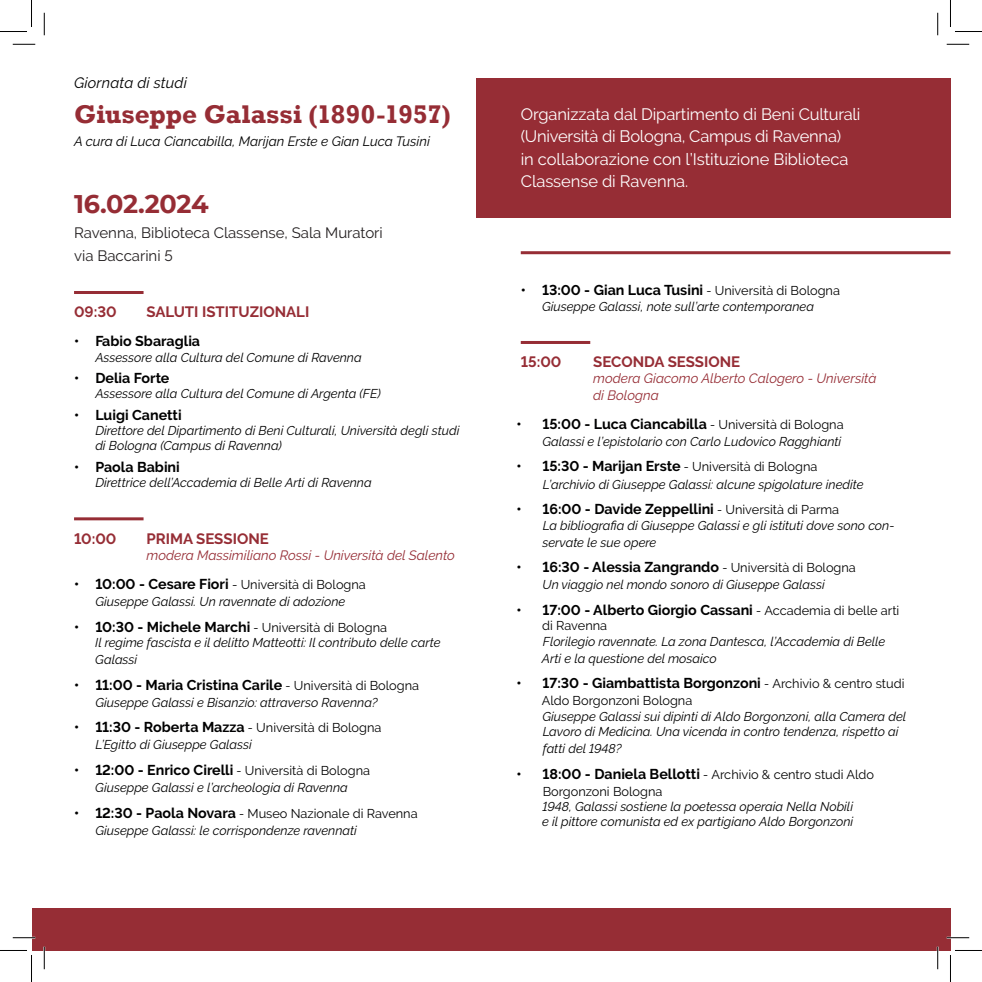
<style>
.page{position:relative;width:982px;height:982px;background:#fff}
.page>*{position:absolute;margin:0;border:0;box-sizing:border-box;transform-origin:0 0}
.t1{font:700 26.25px "Rockwell";letter-spacing:-.005em;color:#962d35}
.t2{font:700 25.5px "Montserrat";letter-spacing:-.015em;color:#962d35}
.t3{font:16.5px/22.5px "Raleway";letter-spacing:-.005em;color:#fff}
.t4{font:700 15px "Raleway";color:#962d35}
.t5{font:15px/22.6px "Raleway";color:#231f20}
.t6{font:italic 15px "Raleway";letter-spacing:.01em;color:#000001}
.t7{font:700 14.25px "Raleway";color:#000001}
.t8{font:italic 13.5px/16.2px "Raleway";color:#962d35}
.t9{font:italic 13.5px "Raleway";color:#000001}
.t10{font:italic 12.75px/17.1px "Raleway";color:#000001}
.t11{font:12.75px/17.1px "Raleway";color:#000001}
.s1{font-weight:700;font-style:normal;font-size:14.25px}
.s2{font-style:normal}
.s3{font-weight:400;font-style:italic;font-size:12.75px}
.s4{font-weight:400;font-size:12.75px}
.s5{font-weight:700;font-size:14.25px}
.s6{font-style:italic}
</style>
<div class="page">
<div style="left:476px;top:78px;width:474px;height:139px;background:#962d35"></div>
<div style="left:32px;top:907px;width:918px;height:43px;background:#962d35"></div>
<hr style="left:520px;top:251px;width:430px;height:3px;background:#962d35">
<hr style="left:74px;top:291px;width:69px;height:3px;background:#962d35">
<hr style="left:520px;top:341px;width:70px;height:3px;background:#962d35">
<hr style="left:74px;top:517px;width:69px;height:3px;background:#962d35">
<hr style="left:13px;top:936px;width:22px;height:2px;background:#fff">
<hr style="left:946px;top:936px;width:23px;height:2px;background:#fff">
<hr style="left:43px;top:946px;width:2px;height:23px;background:#fff">
<hr style="left:936px;top:946px;width:2px;height:23px;background:#fff">
<svg style="left:13px;top:44px;width:22px;height:1px"></svg>
<svg style="left:946px;top:44px;width:23px;height:1px"></svg>
<svg style="left:13px;top:937px;width:22px;height:1px"></svg>
<svg style="left:946px;top:937px;width:23px;height:1px"></svg>
<svg style="left:44px;top:13px;width:1px;height:22px"></svg>
<svg style="left:44px;top:946px;width:1px;height:23px"></svg>
<svg style="left:937px;top:13px;width:1px;height:22px"></svg>
<svg style="left:937px;top:946px;width:1px;height:23px"></svg>
<svg style="left:0;top:0;width:32px;height:32px"></svg>
<svg style="left:0;top:950px;width:32px;height:31px"></svg>
<svg style="left:950px;top:0;width:31px;height:32px"></svg>
<svg style="left:950px;top:950px;width:31px;height:31px"></svg>
<p class="t6" style="left:74px;top:74px;width:114px">Giornata di studi</p>
<h1 class="t1" style="left:74px;top:98px;width:378px">Giuseppe Galassi (1890-1957)</h1>
<p class="t9" style="left:74px;top:133px;width:357px">A cura di Luca Ciancabilla, Marijan Erste e Gian Luca Tusini</p>
<h2 class="t2" style="left:74px;top:186px;width:136px">16.02.2024</h2>
<p class="t5" style="left:74px;top:221px;width:310px">Ravenna, Biblioteca Classense, Sala Muratori via Baccarini 5</p>
<p class="t4" style="left:74px;top:303px;width:44px">09:30</p>
<p class="t4" style="left:146px;top:303px;width:164px">SALUTI ISTITUZIONALI</p>
<p class="t7" style="left:74px;top:333px;width:128px">• Fabio Sbaraglia</p>
<p class="t10" style="left:95px;top:348px;width:268px">Assessore alla Cultura del Comune di Ravenna</p>
<p class="t7" style="left:74px;top:370px;width:97px">• Delia Forte</p>
<p class="t10" style="left:95px;top:385px;width:287px">Assessore alla Cultura del Comune di Argenta (FE)</p>
<p class="t7" style="left:74px;top:406px;width:109px">• Luigi Canetti</p>
<p class="t10" style="left:95px;top:423px;width:365px;line-height:15.3px">Direttore del Dipartimento di Beni Culturali, Università degli studi di Bologna (Campus di Ravenna)</p>
<p class="t7" style="left:74px;top:458px;width:107px">• Paola Babini</p>
<p class="t10" style="left:95px;top:474px;width:278px">Direttrice dell’Accademia di Belle Arti di Ravenna</p>
<p class="t4" style="left:74px;top:529px;width:44px">10:00</p>
<p class="t4" style="left:146px;top:529px;width:124px">PRIMA SESSIONE</p>
<p class="t8" style="left:146px;top:547px;width:310px">modera Massimiliano Rossi - Università del Salento</p>
<p class="t10" style="left:74px;top:575px;width:293px;text-align:center"><span class="s1">• 10:00 - Cesare Fiori</span> <span class="s2">- Università di Bologna<br></span>Giuseppe Galassi. Un ravennate di adozione</p>
<p class="t7" style="left:74px;top:618px;width:314px">• 10:30 - Michele Marchi <span class="s3">-</span> <span class="s4">Università di Bologna</span></p>
<p class="t10" style="left:95px;top:633px;width:347px">Il regime fascista e il delitto Matteotti: Il contributo delle carte<br>Galassi</p>
<p class="t7" style="left:74px;top:676px;width:346px">• 11:00 - Maria Cristina Carile <span class="s3">-</span> <span class="s4">Università di Bologna</span></p>
<p class="t10" style="left:95px;top:693px;width:284px">Giuseppe Galassi e Bisanzio: attraverso Ravenna?</p>
<p class="t7" style="left:74px;top:719px;width:309px">• 11:30 - Roberta Mazza <span class="s3">-</span> <span class="s4">Università di Bologna</span></p>
<p class="t10" style="left:95px;top:736px;width:158px">L’Egitto di Giuseppe Galassi</p>
<p class="t7" style="left:74px;top:762px;width:297px">• 12:00 - Enrico Cirelli <span class="s3">-</span> <span class="s4">Università di Bologna</span></p>
<p class="t10" style="left:95px;top:779px;width:254px">Giuseppe Galassi e l’archeologia di Ravenna</p>
<p class="t10" style="left:95px;top:804px;width:324px;text-indent:-21px"><span class="s1">• 12:30 - Paola Novara</span> - <span class="s2">Museo Nazionale di Ravenna<br></span>Giuseppe Galassi: le corrispondenze ravennati</p>
<p class="t3" style="left:520px;top:103px;width:341px">Organizzata dal Dipartimento di Beni Culturali (Università di Bologna, Campus di Ravenna)<br>in collaborazione con l’Istituzione Biblioteca Classense di Ravenna.</p>
<p class="t7" style="left:520px;top:282px;width:321px">• 13:00 - Gian Luca Tusini <span class="s3">-</span> <span class="s4">Università di Bologna</span></p>
<p class="t10" style="left:542px;top:297px;width:273px">Giuseppe Galassi, note sull’arte contemporanea</p>
<p class="t4" style="left:520px;top:353px;width:42px">15:00</p>
<p class="t4" style="left:593px;top:353px;width:148px">SECONDA SESSIONE</p>
<p class="t8" style="left:593px;top:370px;width:285px">modera Giacomo Alberto Calogero - Università di Bologna</p>
<p class="t7" style="left:516px;top:415px;width:328px">• 15:00 - Luca Ciancabilla <span class="s3">-</span> <span class="s4">Università di Bologna</span></p>
<p class="t10" style="left:542px;top:433px;width:300px">Galassi e l’epistolario con Carlo Ludovico Ragghianti</p>
<p class="t7" style="left:516px;top:458px;width:302px">• 15:30 - Marijan Erste <span class="s3">-</span> <span class="s4">Università di Bologna</span></p>
<p class="t10" style="left:542px;top:475px;width:322px">L’archivio di Giuseppe Galassi: alcune spigolature inedite</p>
<p class="t7" style="left:516px;top:501px;width:324px">• 16:00 - Davide Zeppellini <span class="s3">-</span> <span class="s4">Università di Parma</span></p>
<p class="t10" style="left:542px;top:516px;width:353px">La bibliografia di Giuseppe Galassi e gli istituti dove sono con&shy;servate le sue opere</p>
<p class="t7" style="left:516px;top:559px;width:341px">• 16:30 - Alessia Zangrando <span class="s3">-</span> <span class="s4">Università di Bologna</span></p>
<p class="t10" style="left:542px;top:576px;width:284px">Un viaggio nel mondo sonoro di Giuseppe Galassi</p>
<p class="t7" style="left:516px;top:601px;width:384px">• 17:00 - Alberto Giorgio Cassani <span class="s3">-</span> <span class="s4">Accademia di belle arti</span></p>
<p class="t11" style="left:542px;top:617px;width:66px">di Ravenna</p>
<p class="t10" style="left:541px;top:632px;width:345px">Florilegio ravennate. La zona Dantesca, l’Accademia di Belle<br>Arti e la questione del mosaico</p>
<p class="t7" style="left:516px;top:675px;width:389px">• 17:30 - Giambattista Borgonzoni <span class="s3">-</span> <span class="s4">Archivio &amp; centro studi</span></p>
<p class="t11" style="left:541px;top:692px;width:152px">Aldo Borgonzoni Bologna</p>
<p class="t10" style="left:542px;top:708px;width:365px;line-height:15.3px">Giuseppe Galassi sui dipinti di Aldo Borgonzoni, alla Camera del<br>Lavoro di Medicina. Una vicenda in contro tendenza, rispetto ai</p>
<p class="t10" style="left:542px;top:740px;width:80px">fatti del 1948?</p>
<p class="t11" style="left:542px;top:765px;width:333px;text-indent:-26px"><span class="s5">• 18:00 - Daniela Bellotti</span> <span class="s6">-</span> Archivio &amp; centro studi Aldo<br>Borgonzoni Bologna</p>
<p class="t10" style="left:542px;top:799px;width:312px;line-height:15.3px">1948, Galassi sostiene la poetessa operaia Nella Nobili e il pittore comunista ed ex partigiano Aldo Borgonzoni</p>
</div>
